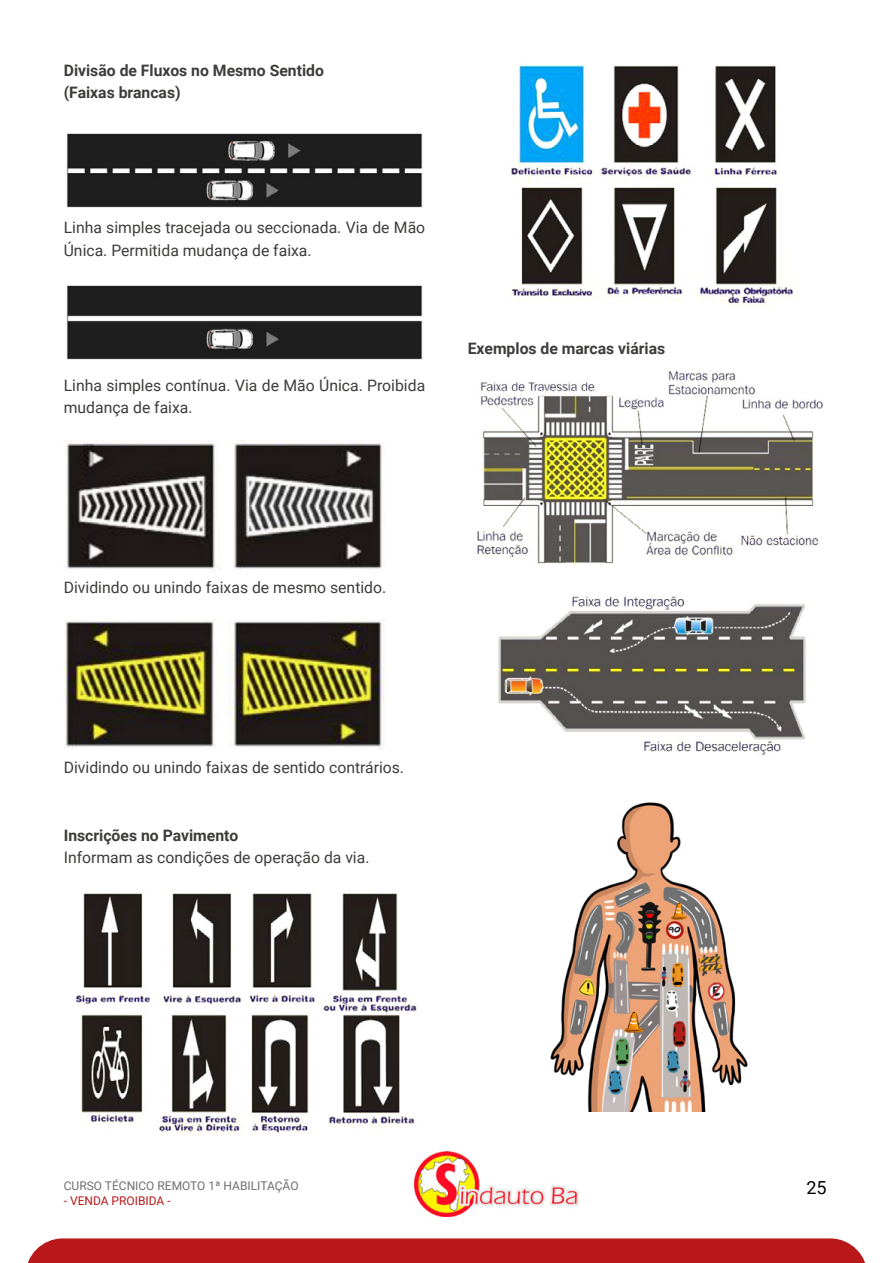
<style>
.page{position:relative;width:893px;height:1263px;background:#fff}
.page>*{position:absolute;margin:0;border:0;box-sizing:border-box;transform-origin:0 0}
.t1{font:18px "Roboto";color:#000}
.t2{font:15.75px/22.5px "Roboto";color:#3c3c3b}
.t3{font:700 15.75px/22.5px "Roboto";color:#3c3c3b}
.t4{font:12px "Roboto";color:#706f6f}
.t5{font:12px "Roboto";color:#b81817}
</style>
<div class="page">
<img style="left:415px;top:1151px;width:163px;height:65px">
<div style="left:28px;top:1238px;width:837px;height:25px;background:#b81817"></div>
<img style="left:511px;top:64px;width:282px;height:244px">
<img style="left:477px;top:371px;width:347px;height:384px">
<img style="left:66px;top:133px;width:357px;height:75px">
<img style="left:66px;top:285px;width:357px;height:75px">
<img style="left:66px;top:440px;width:316px;height:131px">
<img style="left:64px;top:619px;width:322px;height:131px">
<img style="left:75px;top:890px;width:342px;height:244px">
<img style="left:550px;top:802px;width:198px;height:309px">
<p class="t3" style="left:64px;top:58px;width:262px">Divisão de Fluxos no Mesmo Sentido (Faixas brancas)</p>
<p class="t2" style="left:64px;top:216px;width:363px">Linha simples tracejada ou seccionada. Via de Mão<br>Única. Permitida mudança de faixa.</p>
<p class="t2" style="left:64px;top:373px;width:363px">Linha simples contínua. Via de Mão Única. Proibida mudança de faixa.</p>
<p class="t3" style="left:468px;top:336px;width:199px">Exemplos de marcas viárias</p>
<p class="t2" style="left:64px;top:576px;width:324px">Dividindo ou unindo faixas de mesmo sentido.</p>
<p class="t2" style="left:64px;top:756px;width:342px">Dividindo ou unindo faixas de sentido contrários.</p>
<p class="t3" style="left:64px;top:823px;width:176px">Inscrições no Pavimento</p>
<p class="t2" style="left:64px;top:846px;width:307px">Informam as condições de operação da via.</p>
<p class="t4" style="left:64px;top:1177px;width:236px">CURSO TÉCNICO REMOTO 1ª HABILITAÇÃO</p>
<p class="t1" style="left:806px;top:1174px;width:22px">25</p>
<p class="t5" style="left:64px;top:1192px;width:108px">- VENDA PROIBIDA -</p>
</div>
